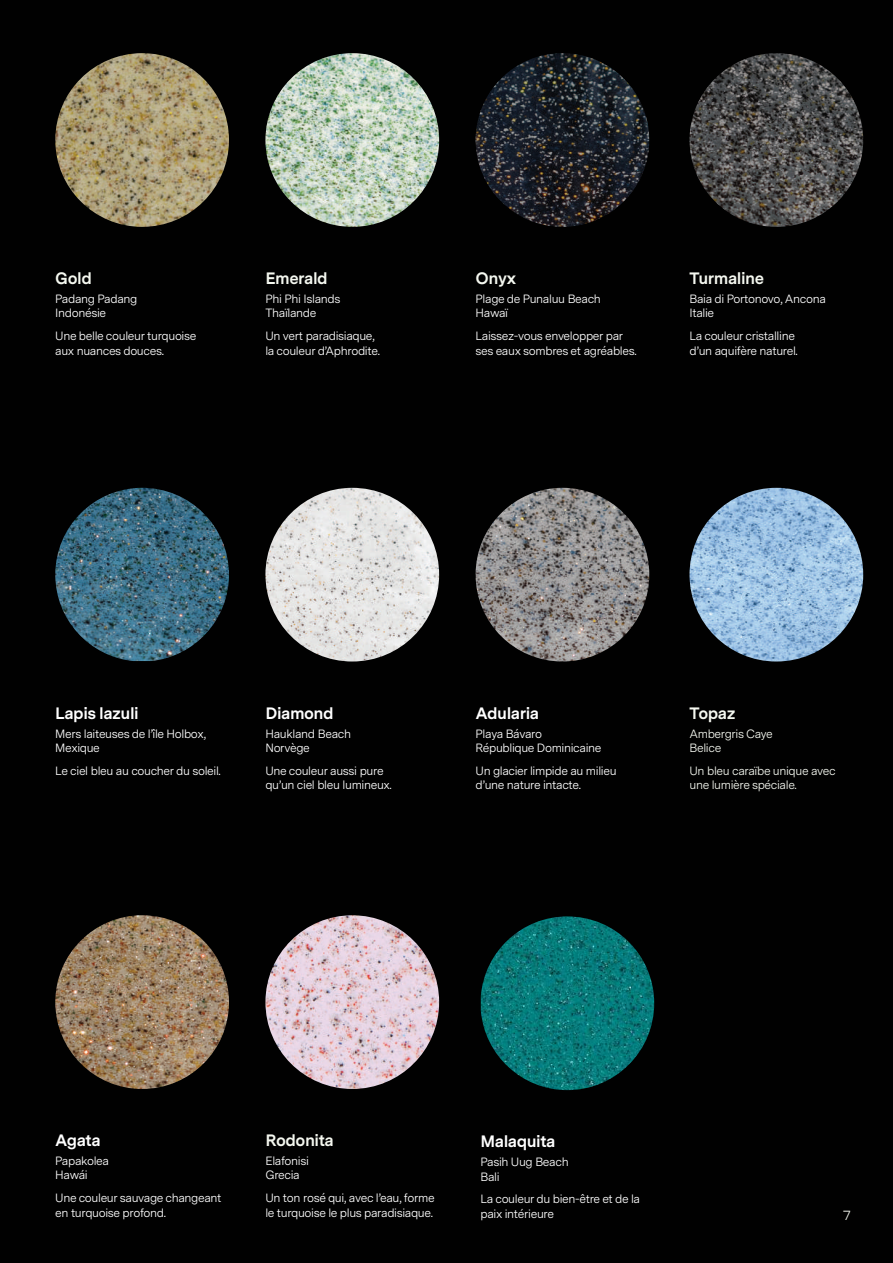
<style>
.page{position:relative;width:893px;height:1263px;background:#010101}
.page>*{position:absolute;margin:0;border:0;box-sizing:border-box;transform-origin:0 0}
.t1{font:700 16.5px "Messina Sans";letter-spacing:-.03em;color:#fff}
.t2{font:700 16.5px "Messina Sans";letter-spacing:-.03em;color:#f5f8f0}
.t3{font:13.5px "Messina Sans";color:#f5f8f0}
.t4{font:12px/14.4px "Messina Sans";letter-spacing:-.03em;color:#fff}
.t5{font:12px/14.4px "Messina Sans";letter-spacing:-.03em;color:#f5f8f0}
</style>
<div class="page">
<img style="left:55px;top:915px;width:174px;height:174px;border-radius:87px">
<img style="left:265px;top:915px;width:174px;height:174px;border-radius:87px">
<img style="left:55px;top:53px;width:174px;height:174px;border-radius:87px">
<img style="left:689px;top:53px;width:174px;height:174px;border-radius:87px">
<img style="left:265px;top:53px;width:174px;height:174px;border-radius:87px">
<img style="left:476px;top:53px;width:173px;height:174px;border-radius:87px">
<img style="left:55px;top:488px;width:174px;height:173px">
<img style="left:689px;top:488px;width:174px;height:173px;border-radius:87px">
<img style="left:265px;top:488px;width:174px;height:173px;border-radius:87px">
<img style="left:476px;top:488px;width:173px;height:173px;border-radius:87px">
<img style="left:481px;top:916px;width:173px;height:174px;border-radius:85px">
<h1 class="t2" style="left:55px;top:266px;width:38px">Gold</h1>
<p class="t4" style="left:55px;top:291px;width:84px">Padang Padang<br>Indonésie</p>
<p class="t4" style="left:55px;top:328px;width:143px">Une belle couleur turquoise aux nuances douces.</p>
<h1 class="t2" style="left:265px;top:266px;width:64px">Emerald</h1>
<p class="t4" style="left:265px;top:291px;width:77px">Phi Phi Islands<br>Thaïlande</p>
<p class="t4" style="left:265px;top:328px;width:116px">Un vert paradisiaque, la couleur d’Aphrodite.</p>
<h1 class="t2" style="left:476px;top:266px;width:42px">Onyx</h1>
<p class="t4" style="left:476px;top:291px;width:127px">Plage de Punaluu Beach<br>Hawaï</p>
<p class="t4" style="left:476px;top:328px;width:163px">Laissez-vous envelopper par ses eaux sombres et agréables.</p>
<h1 class="t2" style="left:689px;top:266px;width:76px">Turmaline</h1>
<p class="t4" style="left:689px;top:291px;width:138px">Baia di Portonovo, Ancona<br>Italie</p>
<p class="t4" style="left:689px;top:328px;width:110px">La couleur cristalline d’un aquifère naturel.</p>
<h1 class="t1" style="left:55px;top:701px;width:85px">Lapis lazuli</h1>
<p class="t4" style="left:55px;top:726px;width:152px">Mers laiteuses de l’île Holbox,<br>Mexique</p>
<p class="t4" style="left:55px;top:763px;width:167px">Le ciel bleu au coucher du soleil.</p>
<h1 class="t1" style="left:265px;top:701px;width:70px">Diamond</h1>
<p class="t4" style="left:265px;top:726px;width:87px">Haukland Beach<br>Norvège</p>
<p class="t4" style="left:265px;top:763px;width:128px">Une couleur aussi pure qu’un ciel bleu lumineux.</p>
<h1 class="t1" style="left:476px;top:701px;width:65px">Adularia</h1>
<p class="t4" style="left:476px;top:726px;width:127px">Playa Bávaro<br>République Dominicaine</p>
<p class="t4" style="left:476px;top:763px;width:142px">Un glacier limpide au milieu d’une nature intacte.</p>
<h1 class="t2" style="left:689px;top:701px;width:48px">Topaz</h1>
<p class="t5" style="left:689px;top:726px;width:85px">Ambergris Caye<br>Belice</p>
<p class="t5" style="left:689px;top:763px;width:148px">Un bleu caraïbe unique avec une lumière spéciale.</p>
<h1 class="t1" style="left:55px;top:1128px;width:47px">Agata</h1>
<p class="t4" style="left:55px;top:1153px;width:55px">Papakolea<br>Hawái</p>
<p class="t4" style="left:55px;top:1190px;width:168px">Une couleur sauvage changeant en turquoise profond.</p>
<h1 class="t2" style="left:265px;top:1128px;width:70px">Rodonita</h1>
<p class="t4" style="left:265px;top:1153px;width:45px">Elafonisi<br>Grecia</p>
<p class="t4" style="left:265px;top:1190px;width:171px">Un ton rosé qui, avec l’eau, forme le turquoise le plus paradisiaque.</p>
<h1 class="t1" style="left:480px;top:1129px;width:77px">Malaquita</h1>
<p class="t4" style="left:480px;top:1154px;width:90px">Pasih Uug Beach<br>Bali</p>
<p class="t4" style="left:480px;top:1191px;width:161px">La couleur du bien-être et de la paix intérieure</p>
<p class="t3" style="left:843px;top:1205px;width:9px">7</p>
</div>
